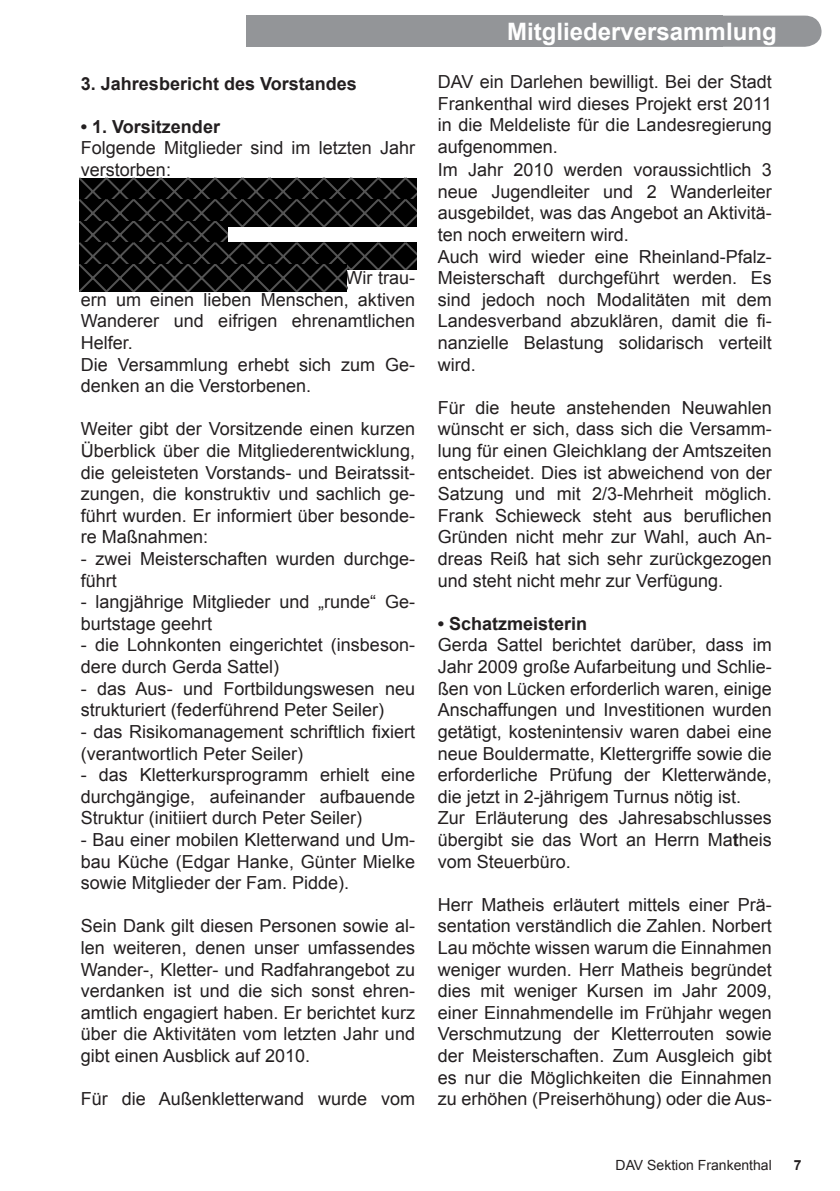
<style>
.page{position:relative;width:840px;height:1191px;background:#fff}
.page>*{position:absolute;margin:0;border:0;box-sizing:border-box;transform-origin:0 0}
.t1{font:700 24px "Arial";color:#fff}
.t2{font:18px/21.6px "Arial";color:#231f20}
.t3{font:700 18px "Arial";color:#231f20}
.t4{font:14px "Arial";color:#231f20}
.t5{font:700 14px "Arial";color:#231f20}
.s1{font-weight:700}
</style>
<div class="page">
<div style="left:721px;top:16px;width:100px;height:31px;background:#939598"></div>
<div style="left:246px;top:16px;width:475px;height:31px;background:#939598"></div>
<svg style="left:79px;top:178px;width:337px;height:113px"></svg>
<p class="t3" style="left:81px;top:73px;width:277px">3. Jahresbericht des Vorstandes</p>
<p class="t3" style="left:81px;top:117px;width:140px">• 1. Vorsitzender</p>
<p class="t2" style="left:81px;top:137px;width:335px">Folgende Mitglieder sind im letzten Jahr verstorben:</p>
<p class="t2" style="left:81px;top:267px;width:335px;text-indent:264px">Wir trau&shy;ern um einen lieben Menschen, aktiven<br>Wanderer und eifrigen ehrenamtlichen<br>Helfer.<br>Die Versammlung erhebt sich zum Ge&shy;denken an die Verstorbenen.</p>
<p class="t2" style="left:81px;top:418px;width:335px;text-align:justify">Weiter gibt der Vorsitzende einen kurzen Überblick über die Mitgliederentwicklung, die geleisteten Vorstands- und Beiratssit&shy;zungen, die konstruktiv und sachlich ge&shy;führt wurden. Er informiert über besonde&shy;re Maßnahmen:</p>
<p class="t2" style="left:81px;top:548px;width:335px">- zwei Meisterschaften wurden durchge&shy;führt</p>
<p class="t2" style="left:81px;top:591px;width:335px">- langjährige Mitglieder und „runde“ Ge&shy;burtstage geehrt</p>
<p class="t2" style="left:81px;top:634px;width:335px">- die Lohnkonten eingerichtet (insbeson&shy;dere durch Gerda Sattel)</p>
<p class="t2" style="left:81px;top:677px;width:335px">- das Aus- und Fortbildungswesen neu strukturiert (federführend Peter Seiler)</p>
<p class="t2" style="left:81px;top:721px;width:335px">- das Risikomanagement schriftlich fixiert (verantwortlich Peter Seiler)</p>
<p class="t2" style="left:81px;top:764px;width:335px;text-align:justify">- das Kletterkursprogramm erhielt eine durchgängige, aufeinander aufbauende Struktur (initiiert durch Peter Seiler)</p>
<p class="t2" style="left:81px;top:829px;width:335px;text-align:justify">- Bau einer mobilen Kletterwand und Um&shy;bau Küche (Edgar Hanke, Günter Mielke sowie Mitglieder der Fam. Pidde).</p>
<p class="t2" style="left:81px;top:915px;width:335px;text-align:justify">Sein Dank gilt diesen Personen sowie al&shy;len weiteren, denen unser umfassendes Wander-, Kletter- und Radfahrangebot zu verdanken ist und die sich sonst ehren&shy;amtlich engagiert haben. Er berichtet kurz über die Aktivitäten vom letzten Jahr und gibt einen Ausblick auf 2010.</p>
<p class="t2" style="left:81px;top:1088px;width:335px">Für die Außenkletterwand wurde vom</p>
<h1 class="t1" style="left:506px;top:18px;width:271px">Mitgliederversammlung</h1>
<p class="t2" style="left:437px;top:71px;width:335px;text-align:justify">DAV ein Darlehen bewilligt. Bei der Stadt Frankenthal wird dieses Projekt erst 2011 in die Meldeliste für die Landesregierung aufgenommen.</p>
<p class="t2" style="left:437px;top:159px;width:335px">Im Jahr 2010 werden voraussichtlich 3 neue Jugendleiter und 2 Wanderleiter ausgebildet, was das Angebot an Aktivitä&shy;ten noch erweitern wird.<br>Auch wird wieder eine Rheinland-Pfalz-Meisterschaft durchgeführt werden. Es sind jedoch noch Modalitäten mit dem Landesverband abzuklären, damit die fi&shy;nanzielle Belastung solidarisch verteilt wird.</p>
<p class="t2" style="left:437px;top:397px;width:335px;text-align:justify">Für die heute anstehenden Neuwahlen wünscht er sich, dass sich die Versamm&shy;lung für einen Gleichklang der Amtszeiten entscheidet. Dies ist abweichend von der Satzung und mit 2/3-Mehrheit möglich.<br>Frank Schieweck steht aus beruflichen Gründen nicht mehr zur Wahl, auch An&shy;dreas Reiß hat sich sehr zurückgezogen und steht nicht mehr zur Verfügung.</p>
<p class="t3" style="left:437px;top:613px;width:151px">• Schatzmeisterin</p>
<p class="t2" style="left:437px;top:634px;width:335px">Gerda Sattel berichtet darüber, dass im Jahr 2009 große Aufarbeitung und Schlie&shy;ßen von Lücken erforderlich waren, einige Anschaffungen und Investitionen wurden getätigt, kostenintensiv waren dabei eine neue Bouldermatte, Klettergriffe sowie die erforderliche Prüfung der Kletterwände, die jetzt in 2-jährigem Turnus nötig ist.<br>Zur Erläuterung des Jahresabschlusses übergibt sie das Wort an Herrn Ma<span class="s1">t</span>heis vom Steuerbüro.</p>
<p class="t2" style="left:437px;top:893px;width:335px;text-align:justify">Herr Matheis erläutert mittels einer Prä&shy;sentation verständlich die Zahlen. Norbert Lau möchte wissen warum die Einnahmen weniger wurden. Herr Matheis begründet dies mit weniger Kursen im Jahr 2009, einer Einnahmendelle im Frühjahr wegen Verschmutzung der Kletterrouten sowie der Meisterschaften. Zum Ausgleich gibt es nur die Möglichkeiten die Einnahmen zu erhöhen (Preiserhöhung) oder die Aus-</p>
<p class="t4" style="left:615px;top:1157px;width:158px">DAV Sektion Frankenthal</p>
<p class="t5" style="left:793px;top:1157px;width:9px">7</p>
</div>
